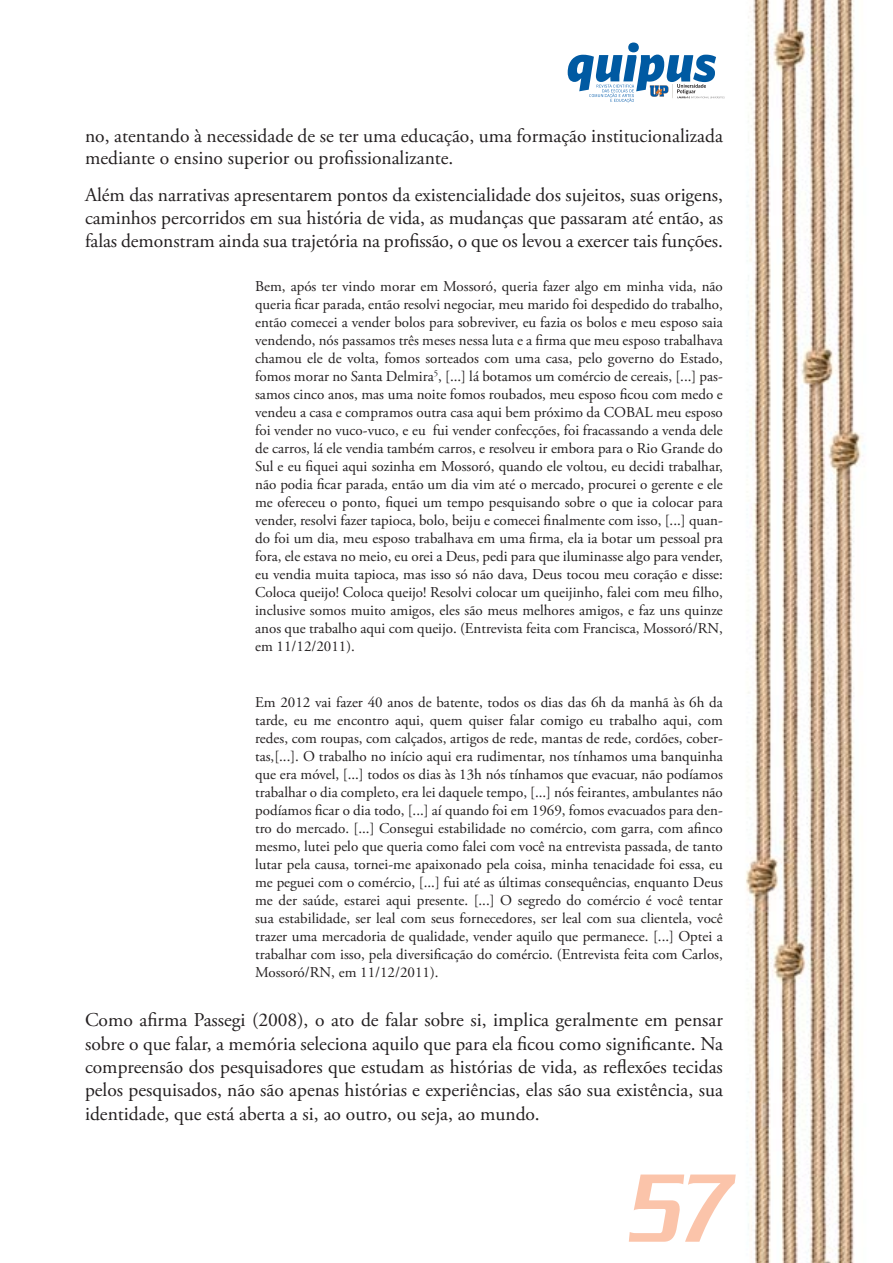
<style>
.page{position:relative;width:893px;height:1263px;background:#fff}
.page>*{position:absolute;margin:0;border:0;box-sizing:border-box;transform-origin:0 0}
.t1{font:italic 500 105px "Serpentine Std";color:#fbc4aa;scale:.7 1}
.t2{font:19.5px/23.4px "Adobe Garamond Pro";color:#231f20;text-align:justify}
.t3{font:15px/18px "Adobe Garamond Pro";color:#231f20;text-align:justify}
</style>
<div class="page">
<img style="left:567px;top:0;width:298px;height:1263px">
<svg style="left:568px;top:43px;width:157px;height:60px"></svg>
<h2 class="t2" style="left:85px;top:126px;width:639px;line-height:22.6px">no, atentando à necessidade de se ter uma educação, uma formação institucionalizada mediante o ensino superior ou profissionalizante.</h2>
<p class="t2" style="left:85px;top:184px;width:639px">Além das narrativas apresentarem pontos da existencialidade dos sujeitos, suas origens, caminhos percorridos em sua história de vida, as mudanças que passaram até então, as falas demonstram ainda sua trajetória na profissão, o que os levou a exercer tais funções.</p>
<p class="t3" style="left:255px;top:278px;width:469px">Bem, após ter vindo morar em Mossoró, queria fazer algo em minha vida, não queria ficar parada, então resolvi negociar, meu marido foi despedido do trabalho, então comecei a vender bolos para sobreviver, eu fazia os bolos e meu esposo saia vendendo, nós passamos três meses nessa luta e a firma que meu esposo trabalhava chamou ele de volta, fomos sorteados com uma casa, pelo governo do Estado, fomos morar no Santa Delmira<sup>5</sup>, [...] lá botamos um comércio de cereais, [...] pas&shy;samos cinco anos, mas uma noite fomos roubados, meu esposo ficou com medo e vendeu a casa e compramos outra casa aqui bem próximo da COBAL meu esposo foi vender no vuco-vuco, e eu fui vender confecções, foi fracassando a venda dele de carros, lá ele vendia também carros, e resolveu ir embora para o Rio Grande do Sul e eu fiquei aqui sozinha em Mossoró, quando ele voltou, eu decidi trabalhar, não podia ficar parada, então um dia vim até o mercado, procurei o gerente e ele me ofereceu o ponto, fiquei um tempo pesquisando sobre o que ia colocar para vender, resolvi fazer tapioca, bolo, beiju e comecei finalmente com isso, [...] quan&shy;do foi um dia, meu esposo trabalhava em uma firma, ela ia botar um pessoal pra fora, ele estava no meio, eu orei a Deus, pedi para que iluminasse algo para vender, eu vendia muita tapioca, mas isso só não dava, Deus tocou meu coração e disse:<br>Coloca queijo! Coloca queijo! Resolvi colocar um queijinho, falei com meu filho, inclusive somos muito amigos, eles são meus melhores amigos, e faz uns quinze anos que trabalho aqui com queijo. (Entrevista feita com Francisca, Mossoró/RN, em 11/12/2011).</p>
<p class="t3" style="left:255px;top:695px;width:469px">Em 2012 vai fazer 40 anos de batente, todos os dias das 6h da manhã às 6h da tarde, eu me encontro aqui, quem quiser falar comigo eu trabalho aqui, com redes, com roupas, com calçados, artigos de rede, mantas de rede, cordões, cober&shy;tas,[...]. O trabalho no início aqui era rudimentar, nos tínhamos uma banquinha que era móvel, [...] todos os dias às 13h nós tínhamos que evacuar, não podíamos trabalhar o dia completo, era lei daquele tempo, [...] nós feirantes, ambulantes não podíamos ficar o dia todo, [...] aí quando foi em 1969, fomos evacuados para den&shy;tro do mercado. [...] Consegui estabilidade no comércio, com garra, com afinco mesmo, lutei pelo que queria como falei com você na entrevista passada, de tanto lutar pela causa, tornei-me apaixonado pela coisa, minha tenacidade foi essa, eu me peguei com o comércio, [...] fui até as últimas consequências, enquanto Deus me der saúde, estarei aqui presente. [...] O segredo do comércio é você tentar sua estabilidade, ser leal com seus fornecedores, ser leal com sua clientela, você trazer uma mercadoria de qualidade, vender aquilo que permanece. [...] Optei a trabalhar com isso, pela diversificação do comércio. (Entrevista feita com Carlos, Mossoró/RN, em 11/12/2011).</p>
<p class="t2" style="left:85px;top:1010px;width:639px">Como afirma Passegi (2008), o ato de falar sobre si, implica geralmente em pensar sobre o que falar, a memória seleciona aquilo que para ela ficou como significante. Na compreensão dos pesquisadores que estudam as histórias de vida, as reflexões tecidas pelos pesquisados, não são apenas histórias e experiências, elas são sua existência, sua identidade, que está aberta a si, ao outro, ou seja, ao mundo.</p>
<h1 class="t1" style="left:626px;top:1176px;width:143px">57</h1>
</div>
